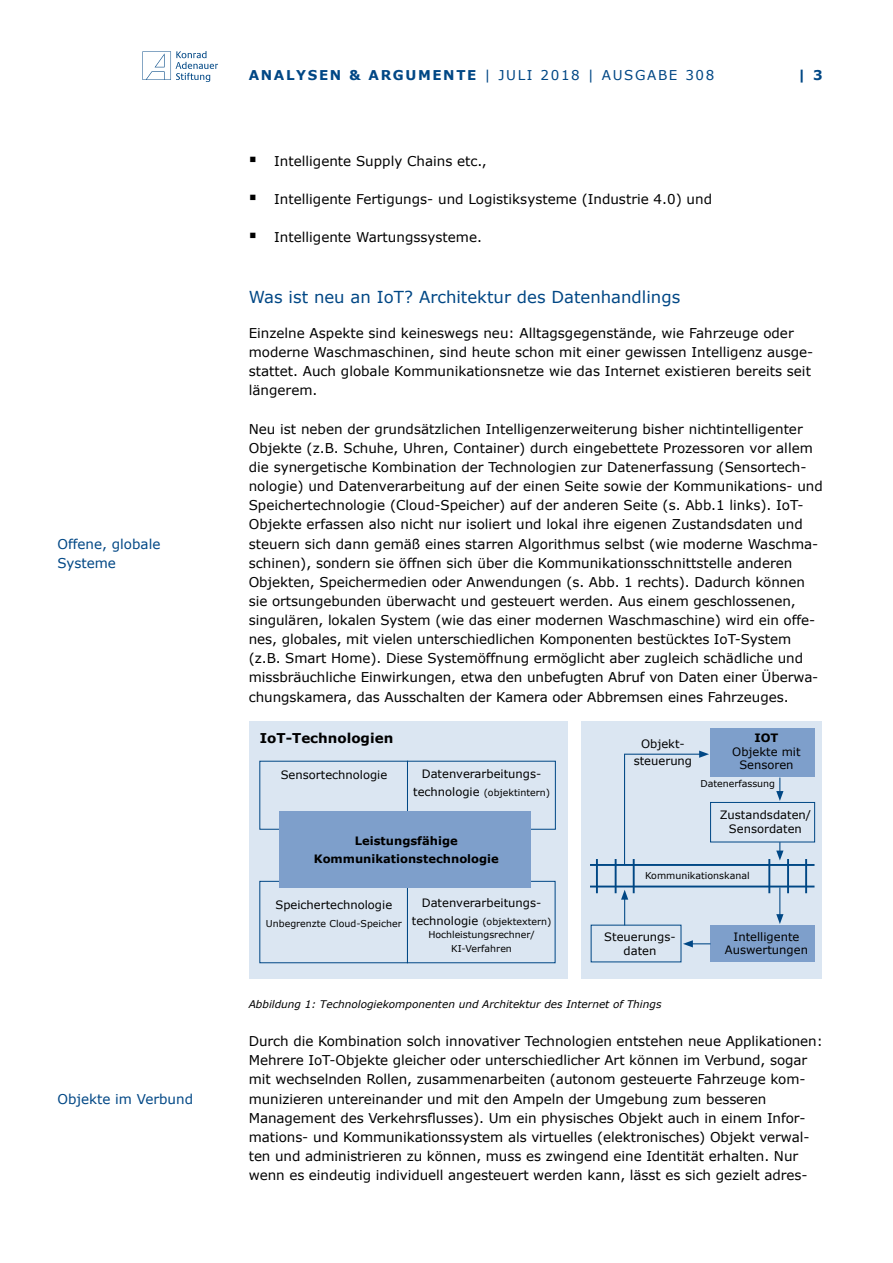
<style>
.page{position:relative;width:893px;height:1263px;background:#fff}
.page>*{position:absolute;margin:0;border:0;box-sizing:border-box;transform-origin:0 0}
.t1{font:16.5px "Verdana";color:#004785}
.t2{font:13.5px/19.2px "Verdana";letter-spacing:-.005em;color:#000}
.t3{font:13.5px "Verdana";letter-spacing:.12em;color:#004785}
.t4{font:13.5px/19.2px "Verdana";color:#004785}
.t5{font:700 13.5px "Verdana";color:#000}
.t6{font:700 13.5px "Verdana";color:#004785}
.t7{font:11.55px/13.8px "Verdana";color:#000;text-align:center}
.t8{font:700 11.55px/17.5px "Verdana";color:#000;text-align:center}
.t9{font:italic 10.5px "Verdana";color:#000}
.t10{font:9.45px/13.5px "Verdana";color:#000;text-align:center}
.s1{font-weight:700}
.s2{font-size:11.55px}
</style>
<div class="page">
<svg style="left:142px;top:51px;width:76px;height:31px"></svg>
<div style="left:249px;top:721px;width:319px;height:257px;background:#dbe6f2"></div>
<div style="left:581px;top:721px;width:241px;height:258px;background:#dbe6f2"></div>
<div style="left:711px;top:728px;width:104px;height:49px;background:#7e9fcb"></div>
<div style="left:711px;top:925px;width:104px;height:37px;background:#7e9fcb"></div>
<div style="left:407px;top:761px;width:149px;height:69px;border:1px solid #004785"></div>
<div style="left:710px;top:802px;width:105px;height:40px;border:1px solid #004785"></div>
<div style="left:259px;top:881px;width:149px;height:82px;border:1px solid #004785"></div>
<div style="left:407px;top:881px;width:148px;height:82px;border:1px solid #004785"></div>
<div style="left:280px;top:812px;width:251px;height:76px;background:#7e9fcb"></div>
<svg style="left:776px;top:777px;width:7px;height:24px"></svg>
<svg style="left:776px;top:842px;width:7px;height:18px"></svg>
<svg style="left:776px;top:887px;width:7px;height:37px"></svg>
<svg style="left:621px;top:890px;width:7px;height:35px"></svg>
<hr style="left:590px;top:864px;width:224px;height:2px;background:#004785">
<hr style="left:590px;top:885px;width:224px;height:2px;background:#004785">
<hr style="left:768px;top:859px;width:2px;height:34px;background:#004785">
<hr style="left:596px;top:859px;width:2px;height:34px;background:#004785">
<hr style="left:787px;top:859px;width:2px;height:34px;background:#004785">
<hr style="left:615px;top:859px;width:2px;height:34px;background:#004785">
<hr style="left:805px;top:859px;width:2px;height:34px;background:#004785">
<hr style="left:633px;top:859px;width:2px;height:34px;background:#004785">
<hr style="left:624px;top:754px;width:77px;height:1px;background:#004785">
<svg style="left:699px;top:750px;width:10px;height:8px"></svg>
<hr style="left:624px;top:754px;width:1px;height:111px;background:#004785">
<svg style="left:683px;top:940px;width:28px;height:7px"></svg>
<p class="t4" style="left:57px;top:534px;width:105px">Offene, globale<br>Systeme</p>
<p class="t4" style="left:57px;top:1089px;width:137px">Objekte im Verbund</p>
<p class="t3" style="left:249px;top:66px;width:467px"><span class="s1">ANALYSEN &amp; ARGUMENTE</span> | JULI 2018 | AUSGABE 308</p>
<p class="t6" style="left:798px;top:66px;width:26px">| 3</p>
<p class="t2" style="left:274px;top:151px;width:214px">Intelligente Supply Chains etc.,</p>
<p class="t2" style="left:274px;top:189px;width:439px">Intelligente Fertigungs- und Logistiksysteme (Industrie 4.0) und</p>
<p class="t2" style="left:274px;top:228px;width:209px">Intelligente Wartungssysteme.</p>
<p class="t1" style="left:249px;top:286px;width:433px">Was ist neu an IoT? Architektur des Datenhandlings</p>
<p class="t2" style="left:249px;top:323px;width:566px">Einzelne Aspekte sind keineswegs neu: Alltagsgegenstände, wie Fahrzeuge oder moderne Waschmaschinen, sind heute schon mit einer gewissen Intelligenz ausge&shy;stattet. Auch globale Kommunikationsnetze wie das Internet existieren bereits seit längerem.</p>
<p class="t2" style="left:249px;top:419px;width:576px">Neu ist neben der grundsätzlichen Intelligenzerweiterung bisher nichtintelligenter Objekte (z.B. Schuhe, Uhren, Container) durch eingebettete Prozessoren vor allem die synergetische Kombination der Technologien zur Datenerfassung (Sensortech&shy;nologie) und Datenverarbeitung auf der einen Seite sowie der Kommunikations- und Speichertechnologie (Cloud-Speicher) auf der anderen Seite (s. Abb.1 links). IoT-Objekte erfassen also nicht nur isoliert und lokal ihre eigenen Zustandsdaten und steuern sich dann gemäß eines starren Algorithmus selbst (wie moderne Waschma&shy;schinen), sondern sie öffnen sich über die Kommunikationsschnittstelle anderen Objekten, Speichermedien oder Anwendungen (s. Abb. 1 rechts). Dadurch können sie ortsungebunden überwacht und gesteuert werden. Aus einem geschlossenen, singulären, lokalen System (wie das einer modernen Waschmaschine) wird ein offe&shy;nes, globales, mit vielen unterschiedlichen Komponenten bestücktes IoT-System (z.B. Smart Home). Diese Systemöffnung ermöglicht aber zugleich schädliche und missbräuchliche Einwirkungen, etwa den unbefugten Abruf von Daten einer Überwa&shy;chungskamera, das Ausschalten der Kamera oder Abbremsen eines Fahrzeuges.</p>
<p class="t5" style="left:260px;top:729px;width:135px">IoT-Technologien</p>
<p class="t7" style="left:634px;top:735px;width:60px;line-height:17.5px">Objekt&shy;steuerung</p>
<p class="t7" style="left:422px;top:767px;width:121px">Datenverarbeitungs-</p>
<p class="t10" style="left:413px;top:785px;width:138px"><span class="s2">technologie</span> (objektintern)</p>
<p class="t7" style="left:281px;top:767px;width:108px">Sensortechnologie</p>
<p class="t8" style="left:314px;top:832px;width:187px">Leistungsfähige<br>Kommunikationstechnologie</p>
<p class="t8" style="left:754px;top:728px;width:26px">IOT</p>
<p class="t7" style="left:732px;top:744px;width:70px">Objekte mit<br>Sensoren</p>
<p class="t10" style="left:700px;top:777px;width:76px">Datenerfassung</p>
<p class="t7" style="left:720px;top:808px;width:93px">Zustandsdaten/<br>Sensordaten</p>
<p class="t7" style="left:275px;top:898px;width:118px">Speichertechnologie</p>
<p class="t10" style="left:266px;top:916px;width:137px">Unbegrenzte Cloud-Speicher</p>
<p class="t7" style="left:422px;top:896px;width:121px">Datenverarbeitungs-</p>
<p class="t10" style="left:412px;top:914px;width:141px"><span class="s2">technologie</span> (objektextern)<br>Hochleistungsrechner/<br>KI-Verfahren</p>
<p class="t10" style="left:645px;top:868px;width:106px">Kommunikationskanal</p>
<p class="t7" style="left:604px;top:930px;width:73px">Steuerungs&shy;daten</p>
<p class="t7" style="left:725px;top:929px;width:84px">Intelligente<br>Auswertungen</p>
<p class="t9" style="left:249px;top:997px;width:414px">Abbildung 1: Technologiekomponenten und Architektur des Internet of Things</p>
<p class="t2" style="left:249px;top:1031px;width:576px">Durch die Kombination solch innovativer Technologien entstehen neue Applikationen:<br>Mehrere IoT-Objekte gleicher oder unterschiedlicher Art können im Verbund, sogar mit wechselnden Rollen, zusammenarbeiten (autonom gesteuerte Fahrzeuge kom&shy;munizieren untereinander und mit den Ampeln der Umgebung zum besseren Management des Verkehrsflusses). Um ein physisches Objekt auch in einem Infor&shy;mations- und Kommunikationssystem als virtuelles (elektronisches) Objekt verwal&shy;ten und administrieren zu können, muss es zwingend eine Identität erhalten. Nur wenn es eindeutig individuell angesteuert werden kann, lässt es sich gezielt adres-</p>
</div>
